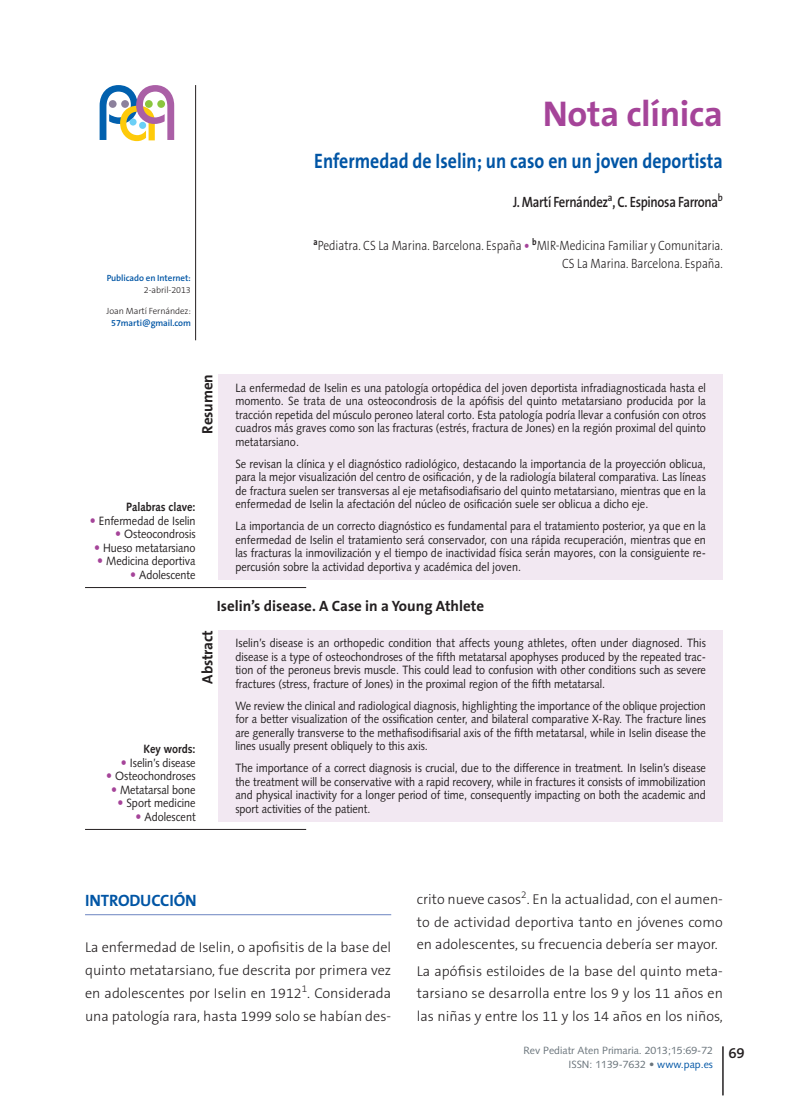
<style>
.page{position:relative;width:808px;height:1106px;background:#fff}
.page>*{position:absolute;margin:0;border:0;box-sizing:border-box;transform-origin:0 0}
.txt_comun{font:700 36px "The Sans B7";letter-spacing:-.01em;color:#a54499}
.t1{font:700 21px "The Sans B7";color:#0155a5;scale:.85 1}
._001_LADILLO_1{font:700 16.5px "The Sans B7";letter-spacing:-.01em;color:#0155a5}
.txt_comun-2{font:600 15px "The Sans B6";letter-spacing:-.025em;color:#231f20;scale:.85 1}
._000_tit{font:700 15px "The Sans B7";color:#231f20}
.txt_comun-3{font:700 15px "The Sans B7";letter-spacing:-.01em;color:#231f20}
.txt_comun-4{font:600 15px "The Sans B6";letter-spacing:-.025em;color:#231f20}
.t2{font:300 14.25px/22.5px "The Sans B3";color:#231f20;text-align:justify}
.t3{font:300 13.5px/18px "The Sans B3";color:#231f20;text-align:right;scale:.85 1}
.t4{font:12px/13.5px "Syntax";color:#231f20;text-align:justify;scale:.9 1}
.t5{font:10.5px "Syntax";color:#6a747b}
.txt_comun-5{font:600 9px "The Sans B6";letter-spacing:-.01em;color:#0155a5}
.txt_comun-6{font:300 9px "The Sans B3";letter-spacing:-.01em;color:#231f20}
.s1{font-weight:700}
.s2{font-family:"Syntax";font-weight:400;font-size:12px;color:#a54499}
.s3{color:#0155a5}
</style>
<div class="page">
<hr style="left:722px;top:1046px;width:1px;height:49px;background:#231f20">
<svg style="left:100px;top:85px;width:74px;height:56px"></svg>
<div style="left:145px;top:100px;width:8px;height:8px;background:#8bc63e;border-radius:50%"></div>
<div style="left:157px;top:100px;width:8px;height:8px;background:#8bc63e;border-radius:50%"></div>
<hr style="left:195px;top:85px;width:1px;height:255px;background:#231f20">
<hr style="left:85px;top:587px;width:221px;height:1px;background:#231f20">
<hr style="left:85px;top:829px;width:221px;height:1px;background:#231f20">
<div style="left:218px;top:374px;width:505px;height:205px;background:#f2e8f2"></div>
<div style="left:218px;top:629px;width:505px;height:192px;background:#f2e8f2"></div>
<hr style="left:85px;top:914px;width:306px;height:1px;background:#6c84c1">
<p class="txt_comun-5" style="left:107px;top:273px;width:86px">Publicado en Internet:</p>
<p class="txt_comun-6" style="left:144px;top:285px;width:49px">2-abril-2013</p>
<p class="txt_comun-6" style="left:107px;top:306px;width:86px">Joan Martí Fernández:</p>
<p class="txt_comun-5" style="left:111px;top:318px;width:81px">57marti@gmail.com</p>
<p class="txt_comun-3" style="left:199px;top:433px;width:61px;rotate:-90deg">Resumen</p>
<p class="t4" style="left:99px;top:500px;width:109px;text-align:right"><span class="s1">Palabras clave:<br></span>Enfermedad de Iselin<br>Osteocondrosis<br>Hueso metatarsiano<br>Medicina deportiva<br>Adolescente</p>
<p class="txt_comun" style="left:543px;top:95px;width:182px">Nota clínica</p>
<p class="t1" style="left:314px;top:150px;width:482px">Enfermedad de Iselin; un caso en un joven deportista</p>
<p class="txt_comun-2" style="left:513px;top:194px;width:248px">J. Martí Fernández<sup>a</sup>, C. Espinosa Farrona<sup>b</sup></p>
<p class="t3" style="left:314px;top:237px;width:483px"><sup>a</sup>Pediatra. CS La Marina. Barcelona. España <span class="s2">•</span> <sup>b</sup>MIR-Medicina Familiar y Comunitaria.<br>CS La Marina. Barcelona. España.</p>
<p class="t4" style="left:235px;top:381px;width:524px">La enfermedad de Iselin es una patología ortopédica del joven deportista infradiagnosticada hasta el momento. Se trata de una osteocondrosis de la apófisis del quinto metatarsiano producida por la tracción repetida del músculo peroneo lateral corto. Esta patología podría llevar a confusión con otros cuadros más graves como son las fracturas (estrés, fractura de Jones) en la región proximal del quinto metatarsiano.</p>
<p class="t4" style="left:235px;top:457px;width:524px">Se revisan la clínica y el diagnóstico radiológico, destacando la importancia de la proyección oblicua, para la mejor visualización del centro de osificación, y de la radiología bilateral comparativa. Las líneas de fractura suelen ser transversas al eje metafisodiafisario del quinto metatarsiano, mientras que en la enfermedad de Iselin la afectación del núcleo de osificación suele ser oblicua a dicho eje.</p>
<p class="t4" style="left:235px;top:519px;width:524px">La importancia de un correcto diagnóstico es fundamental para el tratamiento posterior, ya que en la enfermedad de Iselin el tratamiento será conservador, con una rápida recuperación, mientras que en las fracturas la inmovilización y el tiempo de inactividad física serán mayores, con la consiguiente re&shy;percusión sobre la actividad deportiva y académica del joven.</p>
<p class="_000_tit" style="left:217px;top:598px;width:269px">Iselin’s disease. A Case in a Young Athlete</p>
<p class="txt_comun-3" style="left:199px;top:683px;width:55px;rotate:-90deg">Abstract</p>
<p class="t4" style="left:115px;top:742px;width:91px;text-align:right"><span class="s1">Key words:<br></span>Iselin’s disease<br>Osteochondroses<br>Metatarsal bone<br>Sport medicine<br>Adolescent</p>
<p class="t4" style="left:235px;top:636px;width:524px">Iselin’s disease is an orthopedic condition that affects young athletes, often under diagnosed. This disease is a type of osteochondroses of the fifth metatarsal apophyses produced by the repeated trac&shy;tion of the peroneus brevis muscle. This could lead to confusion with other conditions such as severe fractures (stress, fracture of Jones) in the proximal region of the fifth metatarsal.</p>
<p class="t4" style="left:235px;top:699px;width:524px">We review the clinical and radiological diagnosis, highlighting the importance of the oblique projection for a better visualization of the ossification center, and bilateral comparative X-Ray. The fracture lines are generally transverse to the methafisodifisarial axis of the fifth metatarsal, while in Iselin disease the lines usually present obliquely to this axis.</p>
<p class="t4" style="left:235px;top:761px;width:524px">The importance of a correct diagnosis is crucial, due to the difference in treatment. In Iselin’s disease the treatment will be conservative with a rapid recovery, while in fractures it consists of immobilization and physical inactivity for a longer period of time, consequently impacting on both the academic and sport activities of the patient.</p>
<p class="_001_LADILLO_1" style="left:85px;top:891px;width:113px">INTRODUCCIÓN</p>
<p class="t2" style="left:85px;top:936px;width:308px;line-height:23px">La enfermedad de Iselin, o apofisitis de la base del quinto metatarsiano, fue descrita por primera vez en adolescentes por Iselin en 1912<sup>1</sup>. Considerada una patología rara, hasta 1999 solo se habían des-</p>
<p class="t2" style="left:417px;top:888px;width:308px">crito nueve casos<sup>2</sup>. En la actualidad, con el aumen&shy;to de actividad deportiva tanto en jóvenes como en adolescentes, su frecuencia debería ser mayor.</p>
<p class="t2" style="left:417px;top:960px;width:308px">La apófisis estiloides de la base del quinto meta&shy;tarsiano se desarrolla entre los 9 y los 11 años en las niñas y entre los 11 y los 14 años en los niños,</p>
<p class="t5" style="left:523px;top:1044px;width:191px">Rev Pediatr Aten Primaria. 2013;15:69-72</p>
<p class="t5" style="left:568px;top:1057px;width:146px">ISSN: 1139-7632 • <span class="s3">www.pap.es</span></p>
<p class="txt_comun-4" style="left:728px;top:1044px;width:18px">69</p>
</div>
